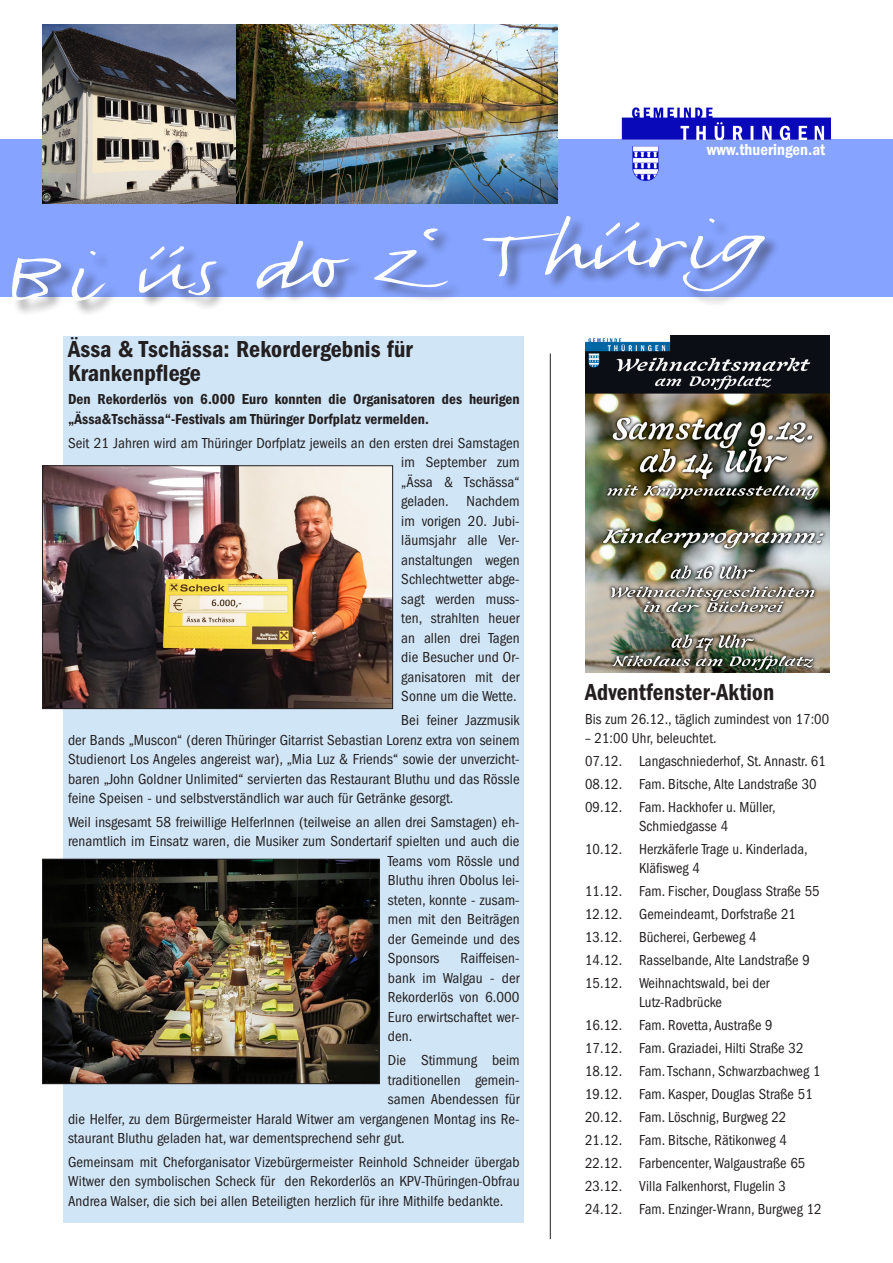
<style>
.page{position:relative;width:893px;height:1263px;background:#fff}
.page>*{position:absolute;margin:0;border:0;box-sizing:border-box;transform-origin:0 0}
.Titel_16pt{font:24px/24px "ITC Franklin Gothic Std Dm Cd";letter-spacing:.005em;color:#231f20}
.Fließtext{font:16.5px "ITC Franklin Gothic Std Dm Cd";letter-spacing:.005em;color:#fff}
.Titel_16pt-2{font:condensed 15px/19.5px "ITC Franklin Gothic Std";letter-spacing:.005em;color:#231f20;text-align:justify}
.Titel_16pt-3{font:15px/19.5px "ITC Franklin Gothic Std Dm Cd";letter-spacing:.005em;color:#231f20}
</style>
<div class="page">
<div style="left:0;top:139px;width:893px;height:157px;background:#85a3ff"></div>
<img style="left:621px;top:107px;width:210px;height:74px">
<img style="left:42px;top:24px;width:515px;height:180px">
<div style="left:13px;top:217px;width:768px;height:100px;background:#231f20;opacity:.5"></div>
<svg style="left:5px;top:216px;width:768px;height:90px"></svg>
<div style="left:64px;top:336px;width:460px;height:886px;background:#d0e5f6"></div>
<hr style="left:550px;top:353px;width:1px;height:886px;background:#231f20">
<img style="left:585px;top:336px;width:244px;height:336px">
<img style="left:44px;top:467px;width:347px;height:240px">
<div style="left:42px;top:465px;width:351px;height:244px;border:1px solid #231f20"></div>
<img style="left:44px;top:861px;width:333px;height:221px">
<div style="left:42px;top:859px;width:337px;height:225px;border:1px solid #231f20"></div>
<p class="Fließtext" style="left:707px;top:140px;width:120px">www.thueringen.at</p>
<p class="Titel_16pt" style="left:68px;top:337px;width:346px">Ässa &amp; Tschässa: Rekordergebnis für<br>Krankenpflege</p>
<p class="Titel_16pt-3" style="left:68px;top:390px;width:453px">Den Rekorderlös von 6.000 Euro konnten die Organisatoren des heurigen „Ässa&amp;Tschässa“-Festivals am Thüringer Dorfplatz vermelden.</p>
<p class="Titel_16pt-2" style="left:401px;top:433px;width:120px;text-indent:-333px">Seit 21 Jahren wird am Thüringer Dorfplatz jeweils an den ersten drei Samstagen im September zum „Ässa &amp; Tschässa“ geladen. Nachdem im vorigen 20. Jubi&shy;läumsjahr alle Ver&shy;anstaltungen wegen Schlechtwetter abge&shy;sagt werden muss&shy;ten, strahlten heuer an allen drei Tagen die Besucher und Or&shy;ganisatoren mit der Sonne um die Wette.</p>
<p class="Titel_16pt-2" style="left:68px;top:710px;width:453px;text-indent:333px">Bei feiner Jazzmusik der Bands „Muscon“ (deren Thüringer Gitarrist Sebastian Lorenz extra von seinem Studienort Los Angeles angereist war), „Mia Luz &amp; Friends“ sowie der unverzicht&shy;baren „John Goldner Unlimited“ servierten das Restaurant Bluthu und das Rössle feine Speisen - und selbstverständlich war auch für Getränke gesorgt.</p>
<p class="Titel_16pt-2" style="left:68px;top:812px;width:453px">Weil insgesamt 58 freiwillige HelferInnen (teilweise an allen drei Samstagen) eh-</p>
<p class="Titel_16pt-2" style="left:68px;top:832px;width:453px">renamtlich im Einsatz waren, die Musiker zum Sondertarif spielten und auch die</p>
<p class="Titel_16pt-2" style="left:388px;top:851px;width:133px">Teams vom Rössle und</p>
<p class="Titel_16pt-2" style="left:388px;top:871px;width:133px">Bluthu ihren Obolus lei-</p>
<p class="Titel_16pt-2" style="left:388px;top:890px;width:133px">steten, konnte - zusam-</p>
<p class="Titel_16pt-2" style="left:388px;top:910px;width:133px">men mit den Beiträgen</p>
<p class="Titel_16pt-2" style="left:388px;top:929px;width:133px">der Gemeinde und des</p>
<p class="Titel_16pt-2" style="left:388px;top:949px;width:53px">Sponsors</p>
<p class="Titel_16pt-2" style="left:388px;top:949px;width:133px;text-indent:73px">Raiffeisen&shy;bank im Walgau - der Rekorderlös von 6.000<br>Euro erwirtschaftet wer&shy;den.</p>
<p class="Titel_16pt-2" style="left:388px;top:1050px;width:133px">Die Stimmung beim</p>
<p class="Titel_16pt-2" style="left:388px;top:1070px;width:133px">traditionellen gemein-</p>
<p class="Titel_16pt-2" style="left:388px;top:1089px;width:133px">samen Abendessen für</p>
<p class="Titel_16pt-2" style="left:68px;top:1109px;width:453px">die Helfer, zu dem Bürgermeister Harald Witwer am vergangenen Montag ins Re-</p>
<p class="Titel_16pt-2" style="left:68px;top:1128px;width:338px">staurant Bluthu geladen hat, war dementsprechend sehr gut.</p>
<p class="Titel_16pt-2" style="left:68px;top:1152px;width:453px">Gemeinsam mit Cheforganisator Vizebürgermeister Reinhold Schneider übergab Witwer den symbolischen Scheck für den Rekorderlös an KPV-Thüringen-Obfrau Andrea Walser, die sich bei allen Beteiligten herzlich für ihre Mithilfe bedankte.</p>
<p class="Titel_16pt" style="left:585px;top:680px;width:191px">Adventfenster-Aktion</p>
<p class="Titel_16pt-2" style="left:585px;top:709px;width:246px">Bis zum 26.12., täglich zumindest von 17:00</p>
<p class="Titel_16pt-2" style="left:585px;top:729px;width:133px">– 21:00 Uhr, beleuchtet.</p>
<p class="Titel_16pt-2" style="left:585px;top:752px;width:242px">07.12. Langaschniederhof, St. Annastr. 61</p>
<p class="Titel_16pt-2" style="left:585px;top:775px;width:233px">08.12. Fam. Bitsche, Alte Landstraße 30</p>
<p class="Titel_16pt-2" style="left:585px;top:798px;width:192px;line-height:18.8px;text-align:center">09.12. Fam. Hackhofer u. Müller,<br>Schmiedgasse 4</p>
<p class="Titel_16pt-2" style="left:639px;top:840px;width:170px;line-height:18.8px;text-indent:-54px">10.12. Herzkäferle Trage u. Kinderlada,<br>Kläfisweg 4</p>
<p class="Titel_16pt-2" style="left:585px;top:881px;width:236px">11.12. Fam. Fischer, Douglass Straße 55</p>
<p class="Titel_16pt-2" style="left:585px;top:904px;width:212px">12.12. Gemeindeamt, Dorfstraße 21</p>
<p class="Titel_16pt-2" style="left:585px;top:927px;width:173px">13.12. Bücherei, Gerbeweg 4</p>
<p class="Titel_16pt-2" style="left:585px;top:950px;width:226px">14.12. Rasselbande, Alte Landstraße 9</p>
<p class="Titel_16pt-2" style="left:585px;top:974px;width:186px;line-height:18.8px;text-align:center">15.12. Weihnachtswald, bei der<br>Lutz-Radbrücke</p>
<p class="Titel_16pt-2" style="left:585px;top:1015px;width:189px">16.12. Fam. Rovetta, Austraße 9</p>
<p class="Titel_16pt-2" style="left:585px;top:1038px;width:220px">17.12. Fam. Graziadei, Hilti Straße 32</p>
<p class="Titel_16pt-2" style="left:585px;top:1061px;width:237px">18.12. Fam. Tschann, Schwarzbachweg 1</p>
<p class="Titel_16pt-2" style="left:585px;top:1084px;width:229px">19.12. Fam. Kasper, Douglas Straße 51</p>
<p class="Titel_16pt-2" style="left:585px;top:1107px;width:203px">20.12. Fam. Löschnig, Burgweg 22</p>
<p class="Titel_16pt-2" style="left:585px;top:1130px;width:203px">21.12. Fam. Bitsche, Rätikonweg 4</p>
<p class="Titel_16pt-2" style="left:585px;top:1153px;width:222px">22.12. Farbencenter, Walgaustraße 65</p>
<p class="Titel_16pt-2" style="left:585px;top:1176px;width:202px">23.12. Villa Falkenhorst, Flugelin 3</p>
<p class="Titel_16pt-2" style="left:585px;top:1199px;width:238px">24.12. Fam. Enzinger-Wrann, Burgweg 12</p>
</div>
